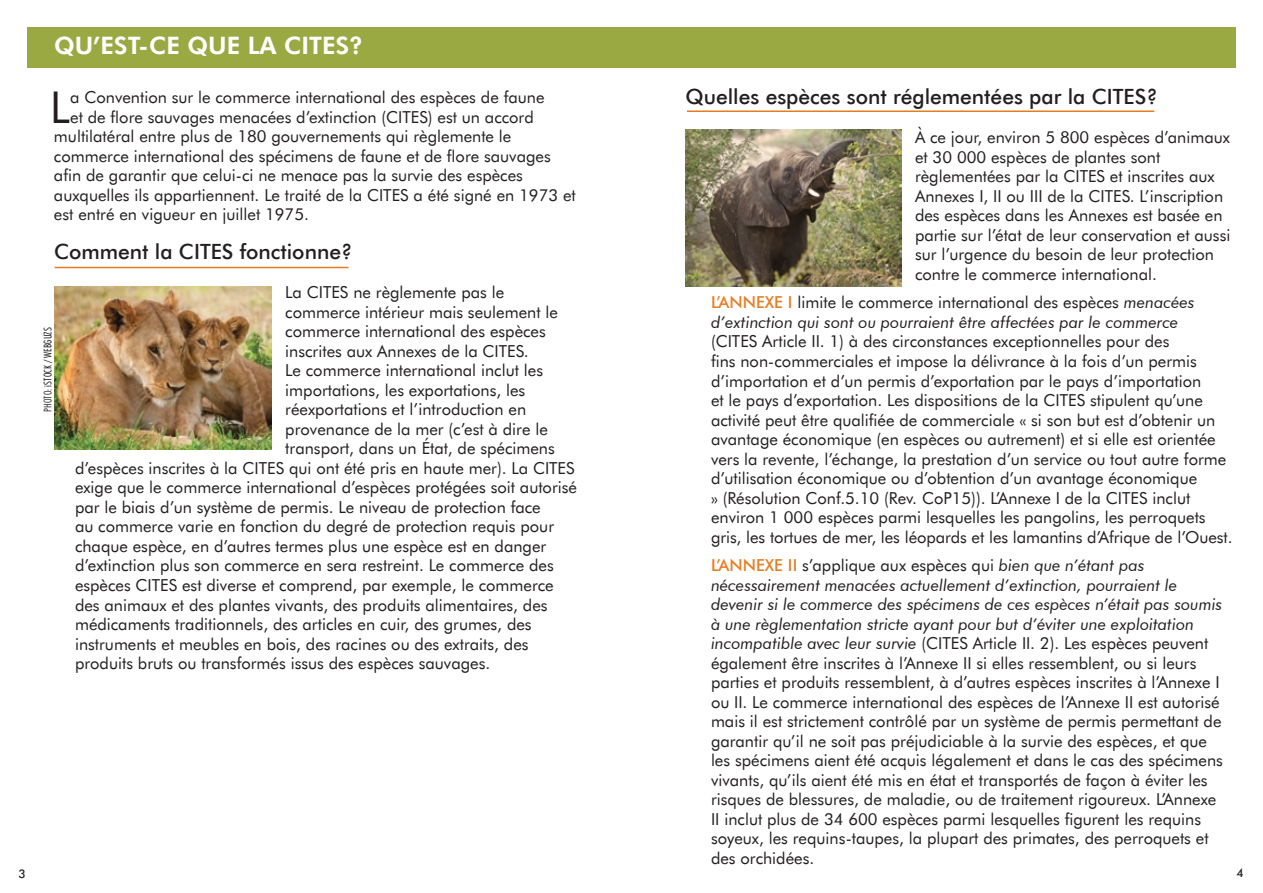
<style>
.page{position:relative;width:1263px;height:893px;background:#fff}
.page>*{position:absolute;margin:0;border:0;box-sizing:border-box;transform-origin:0 0}
.t1{font:43.8px "Futura BT";color:#231f20}
.t2{font:700 24px "Futura BT";color:#fff}
.t3{font:500 21px "Futura BT";color:#231f20}
.t4{font:16.5px/19.5px "Futura BT";color:#231f20}
.t5{font:italic 16.5px/19.5px "Futura BT";color:#231f20}
.t6{font:500 12px "Futura BT";color:#231f20}
.t7{font:300 condensed 10.5px "Futura BT";letter-spacing:.015em;color:#020203}
.s1{color:#231f20}
.s2{font-weight:500;font-style:normal;color:#e77d23}
.s3{font-style:normal}
.s4{font-weight:500;color:#e77d23}
.s5{font-style:italic}
</style>
<div class="page">
<div style="left:27px;top:27px;width:1209px;height:41px;background:#9ba943"></div>
<hr style="left:55px;top:267px;width:293px;height:1px;background:#e77d23">
<hr style="left:687px;top:110px;width:467px;height:2px;background:#e77d23">
<img style="left:55px;top:287px;width:217px;height:163px">
<img style="left:685px;top:129px;width:216px;height:158px">
<h2 class="t2" style="left:54px;top:30px;width:311px">QU’EST-CE QUE LA CITES?</h2>
<h1 class="t1" style="left:50px;top:79px;width:21px">L</h1>
<p class="t4" style="left:70px;top:88px;width:476px">a Convention sur le commerce international des espèces de faune</p>
<p class="t4" style="left:70px;top:107px;width:465px">et de flore sauvages menacées d’extinction (CITES) est un accord</p>
<p class="t4" style="left:54px;top:127px;width:459px">multilatéral entre plus de 180 gouvernements qui règlemente le</p>
<p class="t4" style="left:54px;top:146px;width:498px">commerce international des spécimens de faune et de flore sauvages</p>
<p class="t4" style="left:54px;top:166px;width:470px">afin de garantir que celui-ci ne menace pas la survie des espèces</p>
<p class="t4" style="left:54px;top:185px;width:523px">auxquelles ils appartiennent. Le traité de la CITES a été signé en 1973 et</p>
<p class="t4" style="left:54px;top:205px;width:256px">est entré en vigueur en juillet 1975.</p>
<p class="t3" style="left:54px;top:238px;width:300px">Comment la CITES fonctionne?</p>
<p class="t4" style="left:285px;top:283px;width:220px">La CITES ne règlemente pas le</p>
<p class="t4" style="left:285px;top:302px;width:274px">commerce intérieur mais seulement le</p>
<p class="t4" style="left:285px;top:322px;width:262px">commerce international des espèces</p>
<p class="t4" style="left:285px;top:341px;width:245px">inscrites aux Annexes de la CITES.</p>
<p class="t4" style="left:285px;top:361px;width:259px">Le commerce international inclut les</p>
<p class="t4" style="left:285px;top:380px;width:242px">importations, les exportations, les</p>
<p class="t4" style="left:285px;top:400px;width:242px">réexportations et l’introduction en</p>
<p class="t4" style="left:285px;top:419px;width:264px">provenance de la mer (c’est à dire le</p>
<p class="t4" style="left:285px;top:439px;width:271px">transport, dans un État, de spécimens</p>
<p class="t4" style="left:75px;top:458px;width:501px">d’espèces inscrites à la CITES qui ont été pris en haute mer). La CITES</p>
<p class="t4" style="left:75px;top:478px;width:503px">exige que le commerce international d’espèces protégées soit autorisé</p>
<p class="t4" style="left:75px;top:497px;width:467px">par le biais d’un système de permis. Le niveau de protection face</p>
<p class="t4" style="left:75px;top:517px;width:481px">au commerce varie en fonction du degré de protection requis pour</p>
<p class="t4" style="left:75px;top:536px;width:473px">chaque espèce, en d’autres termes plus une espèce est en danger</p>
<p class="t4" style="left:75px;top:556px;width:480px">d’extinction plus son commerce en sera restreint. Le commerce des</p>
<p class="t4" style="left:75px;top:575px;width:480px">espèces CITES est diverse et comprend, par exemple, le commerce</p>
<p class="t4" style="left:75px;top:595px;width:474px">des animaux et des plantes vivants, des produits alimentaires, des</p>
<p class="t4" style="left:75px;top:614px;width:458px">médicaments traditionnels, des articles en cuir, des grumes, des</p>
<p class="t4" style="left:75px;top:634px;width:455px">instruments et meubles en bois, des racines ou des extraits, des</p>
<p class="t4" style="left:75px;top:653px;width:417px">produits bruts ou transformés issus des espèces sauvages.</p>
<p class="t7" style="left:41px;top:412px;width:86px;rotate:-90deg"><span class="s1">PHOTO:</span> iSTOCK / WEBGUZS</p>
<p class="t3" style="left:685px;top:83px;width:474px">Quelles espèces sont réglementées par la CITES?</p>
<p class="t4" style="left:915px;top:128px;width:317px">À ce jour, environ 5 800 espèces d’animaux et 30 000 espèces de plantes sont règlementées par la CITES et inscrites aux Annexes I, II ou III de la CITES. L’inscription des espèces dans les Annexes est basée en partie sur l’état de leur conservation et aussi sur l’urgence du besoin de leur protection contre le commerce international.</p>
<p class="t5" style="left:711px;top:293px;width:485px"><span class="s2">L’ANNEXE I</span> <span class="s3">limite le commerce international des espèces</span> menacées d’extinction qui sont ou pourraient être affectées par le commerce</p>
<p class="t4" style="left:711px;top:332px;width:523px">(CITES Article II. 1) à des circonstances exceptionnelles pour des<br>fins non-commerciales et impose la délivrance à la fois d’un permis d’importation et d’un permis d’exportation par le pays d’importation<br>et le pays d’exportation. Les dispositions de la CITES stipulent qu’une activité peut être qualifiée de commerciale « si son but est d’obtenir un avantage économique (en espèces ou autrement) et si elle est orientée vers la revente, l’échange, la prestation d’un service ou tout autre forme d’utilisation économique ou d’obtention d’un avantage économique<br>» (Résolution Conf.5.10 (Rev. CoP15)). L’Annexe I de la CITES inclut environ 1 000 espèces parmi lesquelles les pangolins, les perroquets gris, les tortues de mer, les léopards et les lamantins d’Afrique de l’Ouest.</p>
<p class="t4" style="left:711px;top:555px;width:513px"><span class="s4">L’ANNEXE II</span> s’applique aux espèces qui <span class="s5">bien que n’étant pas nécessairement menacées actuellement d’extinction, pourraient le devenir si le commerce des spécimens de ces espèces n’était pas soumis à une règlementation stricte ayant pour but d’éviter une exploitation incompatible avec leur survie</span> (CITES Article II. 2). Les espèces peuvent également être inscrites à l’Annexe II si elles ressemblent, ou si leurs parties et produits ressemblent, à d’autres espèces inscrites à l’Annexe I ou II. Le commerce international des espèces de l’Annexe II est autorisé mais il est strictement contrôlé par un système de permis permettant de garantir qu’il ne soit pas préjudiciable à la survie des espèces, et que les spécimens aient été acquis légalement et dans le cas des spécimens vivants, qu’ils aient été mis en état et transportés de façon à éviter les risques de blessures, de maladie, ou de traitement rigoureux. L’Annexe II inclut plus de 34 600 espèces parmi lesquelles figurent les requins soyeux, les requins-taupes, la plupart des primates, des perroquets et des orchidées.</p>
<p class="t6" style="left:19px;top:866px;width:9px">3</p>
<p class="t6" style="left:1236px;top:865px;width:9px">4</p>
</div>
